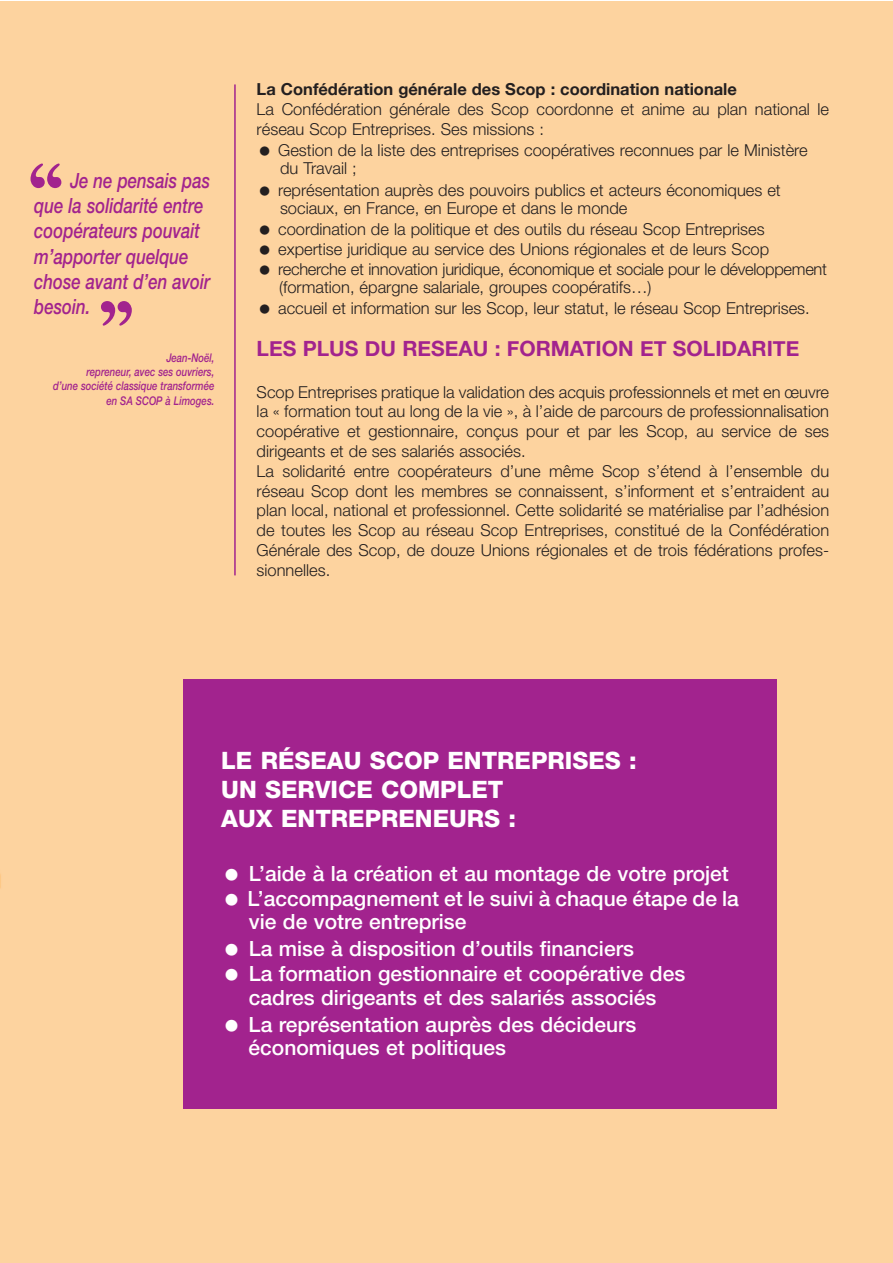
<style>
.page{position:relative;width:893px;height:1263px;background:#fff}
.page>*{position:absolute;margin:0;border:0;box-sizing:border-box;transform-origin:0 0}
.t1{font:700 90px "Garamond";color:#a2238e}
.t2{font:800 24px/28.8px "Helvetica Neue";color:#fff}
.t3{font:500 21px/24.3px "Helvetica Neue";color:#fff}
.t4{font:italic 500 21px/25.2px "Helvetica Neue";color:#a2238e;scale:.8 1}
.t5{font:700 21px "Helvetica Neue";color:#a2238e}
.t6{font:300 16.5px/19.8px "Helvetica Neue";color:#231f20}
.t7{font:700 16.5px "Helvetica Neue";color:#231f20}
.t8{font:italic 500 12px/14.4px "Helvetica Neue";color:#a2238e;text-align:right;scale:.8 1}
</style>
<div class="page">
<div style="left:0;top:1px;width:893px;height:1262px;background:#fdd39f"></div>
<div style="left:183px;top:679px;width:593px;height:429px;background:#a2238e"></div>
<hr style="left:234px;top:84px;width:2px;height:491px;background:#a2238e">
<h1 class="t1" style="left:26px;top:157px;width:41px">“</h1>
<p class="t4" style="left:34px;top:170px;width:222px;text-indent:36px">Je ne pensais pas que la solidarité entre coopérateurs pouvait m’apporter quelque chose avant d’en avoir besoin.</p>
<p class="t8" style="left:53px;top:351px;width:203px">Jean-Noël,<br>repreneur, avec ses ouvriers,<br>d’une société classique transformée en SA SCOP à Limoges.</p>
<h1 class="t1" style="left:136px;top:332px;width:41px;rotate:-180deg">“</h1>
<p class="t7" style="left:257px;top:79px;width:482px">La Confédération générale des Scop : coordination nationale</p>
<p class="t6" style="left:257px;top:101px;width:574px">La Confédération générale des Scop coordonne et anime au plan national le réseau Scop Entreprises. Ses missions :</p>
<p class="t6" style="left:278px;top:142px;width:531px;line-height:18.5px">Gestion de la liste des entreprises coopératives reconnues par le Ministère du Travail ;</p>
<p class="t6" style="left:278px;top:182px;width:504px;line-height:18.5px">représentation auprès des pouvoirs publics et acteurs économiques et sociaux, en France, en Europe et dans le monde</p>
<p class="t6" style="left:278px;top:221px;width:550px;line-height:19.4px">coordination de la politique et des outils du réseau Scop Entreprises expertise juridique au service des Unions régionales et de leurs Scop recherche et innovation juridique, économique et sociale pour le développement (formation, épargne salariale, groupes coopératifs…)</p>
<p class="t6" style="left:278px;top:300px;width:533px">accueil et information sur les Scop, leur statut, le réseau Scop Entreprises.</p>
<p class="t5" style="left:257px;top:335px;width:544px">LES PLUS DU RESEAU : FORMATION ET SOLIDARITE</p>
<p class="t6" style="left:257px;top:383px;width:574px">Scop Entreprises pratique la validation des acquis professionnels et met en œuvre la « formation tout au long de la vie », à l’aide de parcours de professionnalisation coopérative et gestionnaire, conçus pour et par les Scop, au service de ses dirigeants et de ses salariés associés.<br>La solidarité entre coopérateurs d’une même Scop s’étend à l’ensemble du réseau Scop dont les membres se connaissent, s’informent et s’entraident au plan local, national et professionnel. Cette solidarité se matérialise par l’adhésion de toutes les Scop au réseau Scop Entreprises, constitué de la Confédération Générale des Scop, de douze Unions régionales et de trois fédérations profes&shy;sionnelles.</p>
<h2 class="t2" style="left:221px;top:748px;width:417px">LE RÉSEAU SCOP ENTREPRISES :<br>UN SERVICE COMPLET<br>AUX ENTREPRENEURS :</h2>
<p class="t3" style="left:247px;top:863px;width:493px">L’aide à la création et au montage de votre projet<br>L’accompagnement et le suivi à chaque étape de la vie de votre entreprise</p>
<p class="t3" style="left:249px;top:938px;width:438px">La mise à disposition d’outils financiers<br>La formation gestionnaire et coopérative des cadres dirigeants et des salariés associés</p>
<p class="t3" style="left:249px;top:1014px;width:389px;line-height:23.4px">La représentation auprès des décideurs économiques et politiques</p>
</div>
